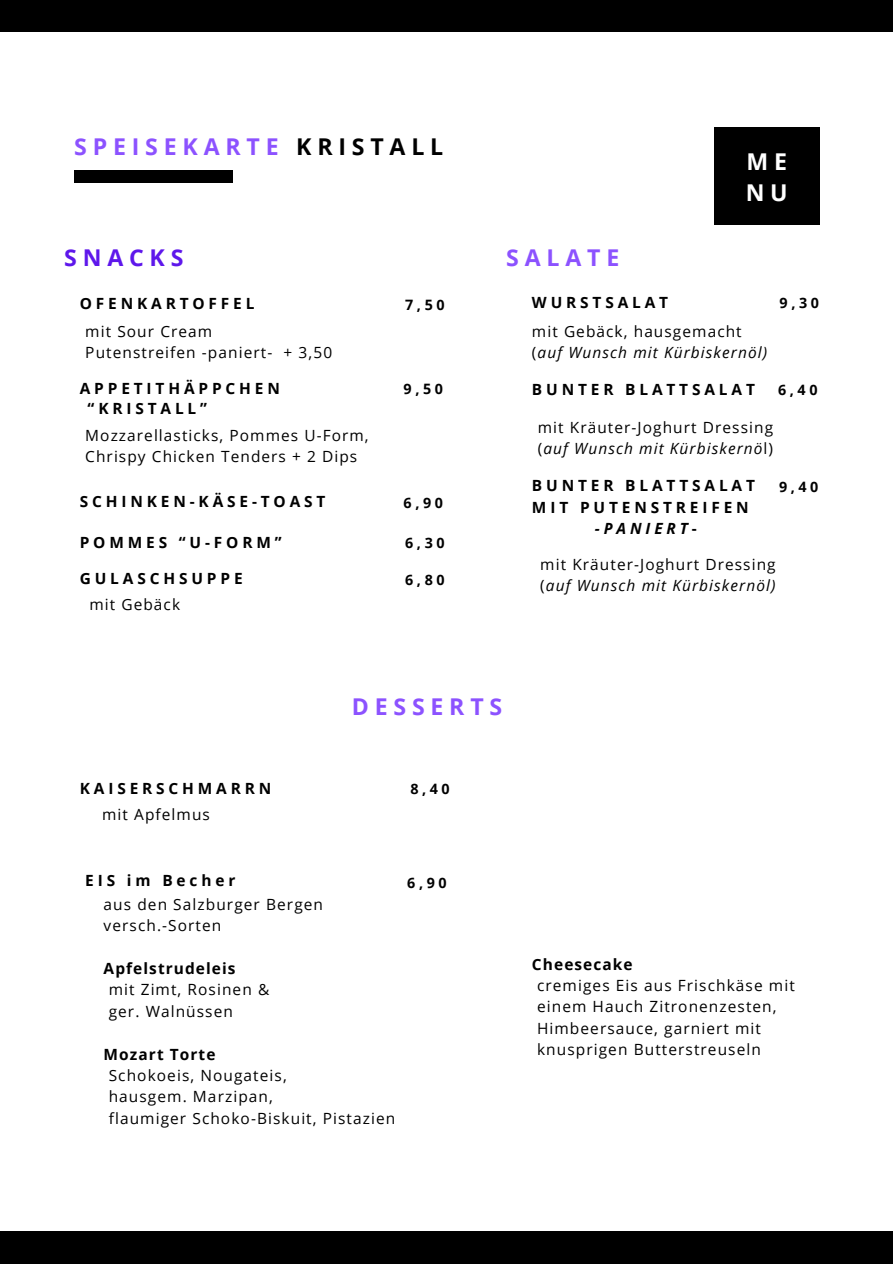
<style>
.page{position:relative;width:893px;height:1264px;background:#fff}
.page>*{position:absolute;margin:0;border:0;box-sizing:border-box;transform-origin:0 0}
.t1{font:700 23.1px "Open Sans";letter-spacing:.25em;color:#8c52ff}
.t2{font:700 23.1px "Open Sans";letter-spacing:.25em;color:#5e17eb}
.t3{font:700 23.1px/31.8px "Open Sans";color:#fff}
.t4{font:15.45px/20.9px "Open Sans";letter-spacing:.07em;color:#000}
.t5{font:700 15.45px/21.3px "Open Sans";letter-spacing:.25em;color:#000;text-align:center}
.t6{font:italic 15.45px "Open Sans";letter-spacing:.07em;color:#000}
.t7{font:700 15.45px "Open Sans";letter-spacing:.07em;color:#000}
.t8{font:700 14.25px "Open Sans";letter-spacing:.25em;color:#000}
.s1{color:#000}
.s2{font-style:normal}
.s3{font-style:italic}
</style>
<div class="page">
<div style="left:0;top:0;width:892px;height:1263px;background:#000"></div>
<div style="left:0;top:32px;width:892px;height:1198px;background:#fff"></div>
<div style="left:713px;top:127px;width:106px;height:98px;background:#000"></div>
<div style="left:74px;top:170px;width:159px;height:12px;background:#000"></div>
<p class="t1" style="left:74px;top:130px;width:370px">SPEISEKARTE <span class="s1">KRISTALL</span></p>
<p class="t2" style="left:64px;top:241px;width:121px">SNACKS</p>
<h2 class="t5" style="left:80px;top:292px;width:176px">OFENKARTOFFEL</h2>
<p class="t8" style="left:405px;top:295px;width:41px">7,50</p>
<p class="t4" style="left:85px;top:320px;width:128px">mit Sour Cream</p>
<h2 class="t4" style="left:85px;top:341px;width:248px">Putenstreifen -paniert- + 3,50</h2>
<h2 class="t5" style="left:88px;top:377px;width:194px;line-height:20.9px;text-align:left;text-indent:-8px">APPETITHÄPPCHEN “KRISTALL”</h2>
<p class="t8" style="left:403px;top:378px;width:41px">9,50</p>
<h2 class="t4" style="left:85px;top:424px;width:285px">Mozzarellasticks, Pommes U-Form,<br>Chrispy Chicken Tenders + 2 Dips</h2>
<p class="t5" style="left:80px;top:490px;width:247px">SCHINKEN-KÄSE-TOAST</p>
<p class="t8" style="left:403px;top:492px;width:41px">6,90</p>
<h2 class="t5" style="left:80px;top:531px;width:203px">POMMES “U-FORM”</h2>
<h2 class="t8" style="left:405px;top:532px;width:41px">6,30</h2>
<h1 class="t5" style="left:80px;top:567px;width:164px">GULASCHSUPPE</h1>
<h2 class="t4" style="left:89px;top:593px;width:92px">mit Gebäck</h2>
<p class="t8" style="left:405px;top:569px;width:41px">6,80</p>
<h1 class="t1" style="left:506px;top:241px;width:114px">SALATE</h1>
<h1 class="t3" style="left:745px;top:145px;width:44px">M E<br>N U</h1>
<p class="t5" style="left:532px;top:291px;width:138px">WURSTSALAT</p>
<p class="t4" style="left:532px;top:320px;width:211px">mit Gebäck, hausgemacht</p>
<h2 class="t6" style="left:532px;top:341px;width:237px"><span class="s2">(</span>auf Wunsch mit Kürbiskernöl)</h2>
<h2 class="t8" style="left:779px;top:293px;width:41px">9,30</h2>
<h2 class="t5" style="left:532px;top:378px;width:224px">BUNTER BLATTSALAT</h2>
<p class="t4" style="left:537px;top:416px;width:237px">mit Kräuter-Joghurt Dressing</p>
<h2 class="t6" style="left:537px;top:437px;width:237px"><span class="s2">(</span>auf Wunsch mit Kürbiskernö<span class="s2">l)</span></h2>
<h2 class="t8" style="left:778px;top:380px;width:41px">6,40</h2>
<h2 class="t5" style="left:532px;top:474px;width:224px">BUNTER BLATTSALAT<br>MIT PUTENSTREIFEN <span class="s3">-PANIERT</span>-</h2>
<p class="t8" style="left:779px;top:477px;width:41px">9,40</p>
<h2 class="t4" style="left:540px;top:553px;width:237px">mit Kräuter-Joghurt Dressing</h2>
<h2 class="t6" style="left:540px;top:575px;width:237px"><span class="s2">(</span>auf Wunsch mit Kürbiskernöl)</h2>
<h2 class="t5" style="left:80px;top:777px;width:193px">KAISERSCHMARRN</h2>
<h1 class="t4" style="left:102px;top:804px;width:109px">mit Apfelmus</h1>
<h2 class="t1" style="left:352px;top:690px;width:152px">DESSERTS</h2>
<h1 class="t8" style="left:410px;top:778px;width:41px">8,40</h1>
<h2 class="t5" style="left:85px;top:869px;width:151px">EIS im Becher</h2>
<h3 class="t4" style="left:104px;top:893px;width:221px">aus den Salzburger Bergen</h3>
<h2 class="t4" style="left:104px;top:914px;width:119px">versch.-Sorten</h2>
<p class="t7" style="left:104px;top:957px;width:133px">Apfelstrudeleis</p>
<p class="t4" style="left:109px;top:979px;width:162px">mit Zimt, Rosinen &amp;</p>
<p class="t4" style="left:109px;top:1000px;width:126px">ger. Walnüssen</p>
<p class="t7" style="left:104px;top:1043px;width:113px">Mozart Torte</p>
<p class="t4" style="left:109px;top:1064px;width:180px">Schokoeis, Nougateis,</p>
<p class="t4" style="left:109px;top:1085px;width:166px">hausgem. Marzipan,</p>
<p class="t4" style="left:109px;top:1107px;width:288px">flaumiger Schoko-Biskuit, Pistazien</p>
<p class="t8" style="left:407px;top:873px;width:41px">6,90</p>
<p class="t7" style="left:532px;top:953px;width:102px">Cheesecake</p>
<p class="t4" style="left:537px;top:974px;width:259px">cremiges Eis aus Frischkäse mit</p>
<p class="t4" style="left:537px;top:995px;width:241px">einem Hauch Zitronenzesten,</p>
<p class="t4" style="left:537px;top:1017px;width:225px">Himbeersauce, garniert mit</p>
<p class="t4" style="left:537px;top:1038px;width:225px">knusprigen Butterstreuseln</p>
</div>
